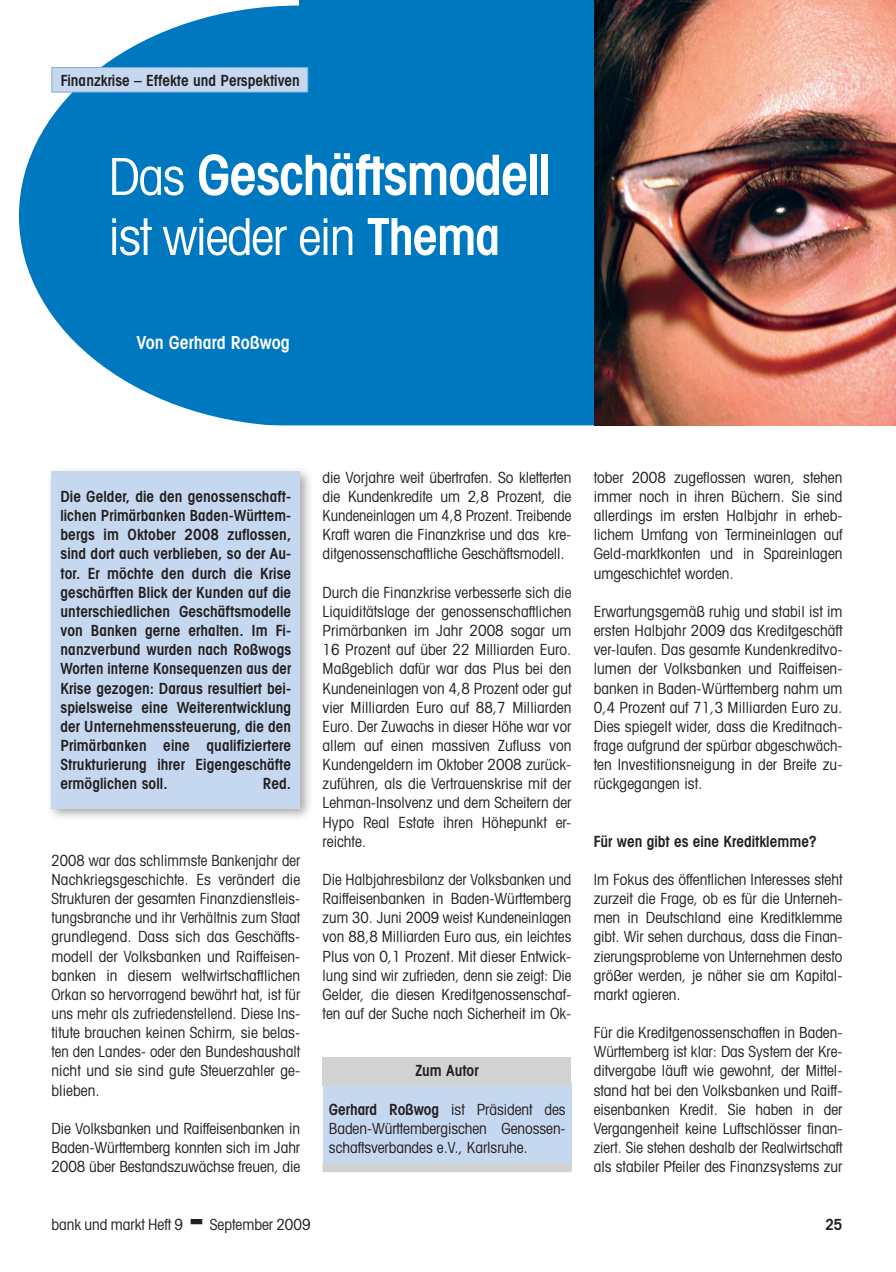
<style>
.page{position:relative;width:896px;height:1272px;background:#fff}
.page>*{position:absolute;margin:0;border:0;box-sizing:border-box;transform-origin:0 0}
.t1{font:600 condensed 55.5px "Avant Garde";letter-spacing:-.025em;color:#fff}
.t2{font:condensed 51px "Avant Garde";letter-spacing:-.025em;color:#fff}
.t3{font:600 condensed 18px "Avant Garde";color:#fff}
.t4{font:condensed 15.3px/19.2px "Avant Garde";color:#231f20;text-align:justify}
.t5{font:600 condensed 15.3px/19.2px "Avant Garde";color:#231f20;text-align:justify}
.t6{font:condensed 15.3px/19.2px "Avant Garde";color:#231f20;text-align:justify;scale:.96 1}
.s1{font-weight:400;font-size:51px}
.s2{font-weight:600}
</style>
<div class="page">
<svg style="left:19px;top:6px;width:576px;height:419px;fill:#0078c0"></svg>
<div style="left:299px;top:0;width:308px;height:6px;background:#0078c0"></div>
<div style="left:52px;top:68px;width:256px;height:24px;background:#c6d8ef"></div>
<div style="left:51px;top:67px;width:257px;height:25px;border:1px solid #7aabdb"></div>
<div style="left:46px;top:465px;width:267px;height:356px;background:#231f20;opacity:.4"></div>
<div style="left:51px;top:471px;width:249px;height:337px;background:#c6d8ef"></div>
<img style="left:595px;top:0;width:301px;height:425px">
<div style="left:323px;top:1081px;width:249px;height:89px;background:#c6d8ef"></div>
<div style="left:323px;top:1057px;width:248px;height:28px;background:#d1d2d4"></div>
<div style="left:323px;top:1162px;width:248px;height:9px;background:#d1d2d4"></div>
<svg style="left:892px;top:0;width:4px;height:7px"></svg>
<p class="t5" style="left:61px;top:70px;width:241px">Finanzkrise – Effekte und Perspektiven</p>
<h1 class="t1" style="left:109px;top:141px;width:443px"><span class="s1">Das</span> Geschäftsmodell</h1>
<h2 class="t2" style="left:109px;top:205px;width:394px">ist wieder ein <span class="s2">Thema</span></h2>
<p class="t3" style="left:136px;top:331px;width:155px">Von Gerhard Roßwog</p>
<p class="t5" style="left:60px;top:486px;width:232px">Die Gelder, die den genossenschaft&shy;lichen Primärbanken Baden-Württem&shy;bergs im Oktober 2008 zuflossen, sind dort auch verblieben, so der Au&shy;tor. Er möchte den durch die Krise geschärften Blick der Kunden auf die unterschiedlichen Geschäftsmodelle von Banken gerne erhalten. Im Fi&shy;nanzverbund wurden nach Roßwogs Worten interne Konsequenzen aus der Krise gezogen: Daraus resultiert bei&shy;spielsweise eine Weiterentwicklung der Unternehmenssteuerung, die den Primärbanken eine qualifiziertere Strukturierung ihrer Eigengeschäfte ermöglichen soll.</p>
<p class="t5" style="left:263px;top:773px;width:30px">Red.</p>
<p class="t6" style="left:51px;top:850px;width:261px">2008 war das schlimmste Bankenjahr der Nachkriegsgeschichte. Es verändert die Strukturen der gesamten Finanzdienstleis&shy;tungsbranche und ihr Verhältnis zum Staat grundlegend. Dass sich das Geschäfts&shy;modell der Volksbanken und Raiffeisen&shy;banken in diesem weltwirtschaftlichen Orkan so hervorragend bewährt hat, ist für uns mehr als zufriedenstellend. Diese Ins&shy;titute brauchen keinen Schirm, sie belas&shy;ten den Landes- oder den Bundeshaushalt nicht und sie sind gute Steuerzahler ge&shy;blieben.</p>
<p class="t4" style="left:51px;top:1118px;width:250px">Die Volksbanken und Raiffeisenbanken in Baden-Württemberg konnten sich im Jahr 2008 über Bestandszuwächse freuen, die</p>
<p class="t4" style="left:323px;top:467px;width:250px">die Vorjahre weit übertrafen. So kletterten die Kundenkredite um 2,8 Prozent, die Kundeneinlagen um 4,8 Prozent. Treibende Kraft waren die Finanzkrise und das kre&shy;ditgenossenschaftliche Geschäftsmodell.</p>
<p class="t4" style="left:323px;top:582px;width:250px">Durch die Finanzkrise verbesserte sich die Liquiditätslage der genossenschaftlichen Primärbanken im Jahr 2008 sogar um 16 Prozent auf über 22 Milliarden Euro.<br>Maßgeblich dafür war das Plus bei den Kundeneinlagen von 4,8 Prozent oder gut vier Milliarden Euro auf 88,7 Milliarden Euro. Der Zuwachs in dieser Höhe war vor allem auf einen massiven Zufluss von Kundengeldern im Oktober 2008 zurück&shy;zuführen, als die Vertrauenskrise mit der Lehman-Insolvenz und dem Scheitern der Hypo Real Estate ihren Höhepunkt er&shy;reichte.</p>
<p class="t4" style="left:323px;top:869px;width:250px;text-align:left">Die Halbjahresbilanz der Volksbanken und Raiffeisenbanken in Baden-Württemberg zum 30. Juni 2009 weist Kundeneinlagen von 88,8 Milliarden Euro aus, ein leichtes Plus von 0,1 Prozent. Mit dieser Entwick&shy;lung sind wir zufrieden, denn sie zeigt: Die Gelder, die diesen Kreditgenossenschaf-- ten auf der Suche nach Sicherheit im Ok-</p>
<p class="t5" style="left:415px;top:1060px;width:65px">Zum Autor</p>
<p class="t4" style="left:329px;top:1099px;width:238px"><span class="s2">Gerhard Roßwog</span> ist Präsident des Baden-Württembergischen Genossen&shy;schaftsverbandes e.V., Karlsruhe.</p>
<p class="t4" style="left:594px;top:467px;width:250px">tober 2008 zugeflossen waren, stehen immer noch in ihren Büchern. Sie sind allerdings im ersten Halbjahr in erheb&shy;lichem Umfang von Termineinlagen auf Geld-marktkonten und in Spareinlagen umgeschichtet worden.</p>
<p class="t4" style="left:594px;top:601px;width:250px">Erwartungsgemäß ruhig und stabil ist im ersten Halbjahr 2009 das Kreditgeschäft ver-laufen. Das gesamte Kundenkreditvo&shy;lumen der Volksbanken und Raiffeisen&shy;banken in Baden-Württemberg nahm um 0,4 Prozent auf 71,3 Milliarden Euro zu.<br>Dies spiegelt wider, dass die Kreditnach&shy;frage aufgrund der spürbar abgeschwäch&shy;ten Investitionsneigung in der Breite zu&shy;rückgegangen ist.</p>
<p class="t5" style="left:594px;top:831px;width:224px">Für wen gibt es eine Kreditklemme?</p>
<p class="t4" style="left:594px;top:869px;width:250px">Im Fokus des öffentlichen Interesses steht zurzeit die Frage, ob es für die Unterneh&shy;men in Deutschland eine Kreditklemme gibt. Wir sehen durchaus, dass die Finan&shy;zierungsprobleme von Unternehmen desto größer werden, je näher sie am Kapital&shy;markt agieren.</p>
<p class="t4" style="left:594px;top:1022px;width:250px">Für die Kreditgenossenschaften in Baden-Württemberg ist klar: Das System der Kre&shy;ditvergabe läuft wie gewohnt, der Mittel&shy;stand hat bei den Volksbanken und Raiff&shy;eisenbanken Kredit. Sie haben in der Vergangenheit keine Luftschlösser finan&shy;ziert. Sie stehen deshalb der Realwirtschaft als stabiler Pfeiler des Finanzsystems zur</p>
<p class="t4" style="left:51px;top:1213px;width:133px">bank und markt Heft 9</p>
<p class="t4" style="left:210px;top:1213px;width:102px">September 2009</p>
<p class="t5" style="left:825px;top:1213px;width:19px">25</p>
</div>
